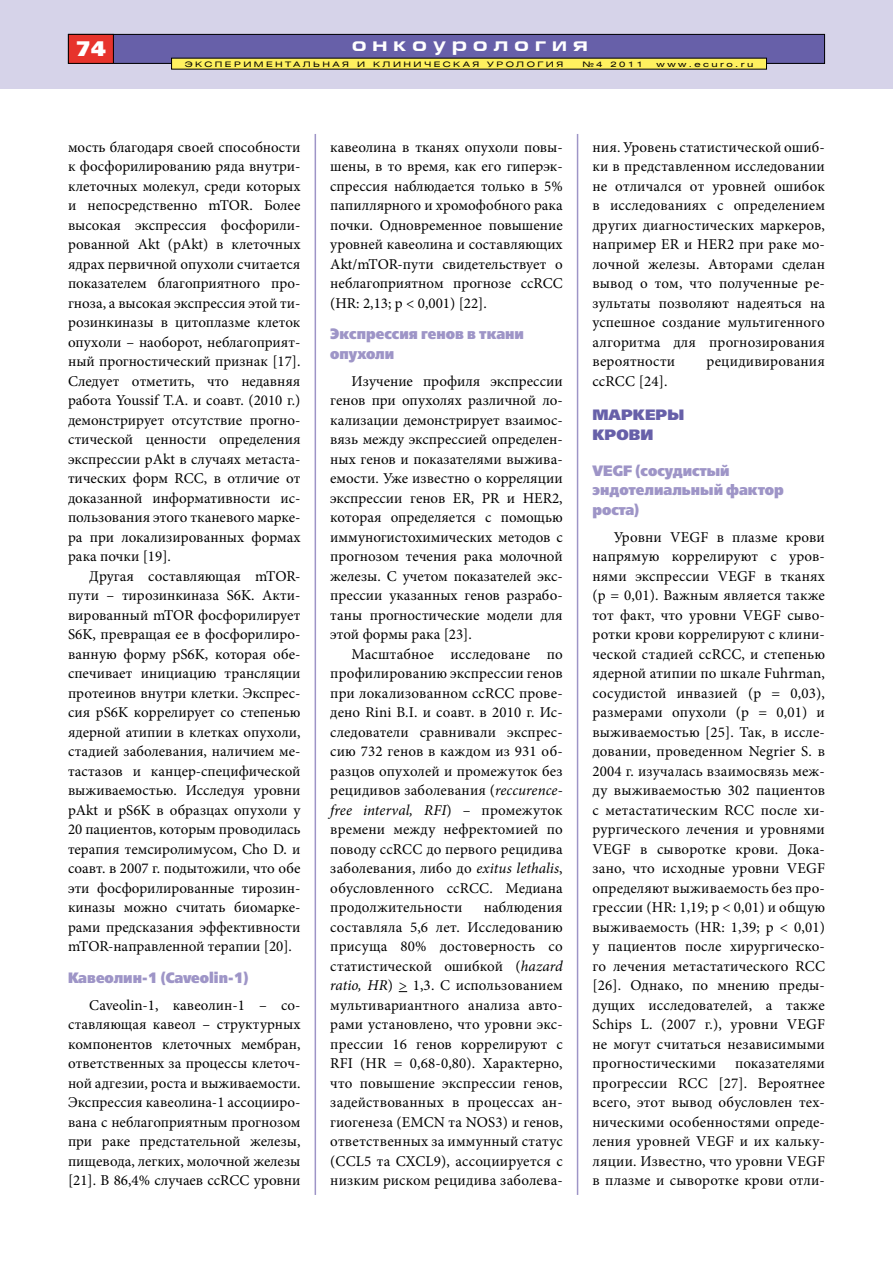
<style>
.page{position:relative;width:893px;height:1263px;background:#fff}
.page>*{position:absolute;margin:0;border:0;box-sizing:border-box;transform-origin:0 0}
.t1{font:21px "Free Set Black C";color:#fff}
.t2{font:700 19.5px "Europe Ext";letter-spacing:.3em;color:#fff}
.t3{font:15px/19.5px "Minion Pro";letter-spacing:.005em;color:#000;text-align:justify}
.t4{font:15px/19.5px "Free Set Black C";color:#9e95c7;scale:.9 1}
.t5{font:15px/19.5px "Free Set Black C";color:#6760a9}
.t6{font:7.5px "Helios Ext";letter-spacing:.26em;color:#000;scale:1.25 1}
.s1{font-style:italic}
</style>
<div class="page">
<div style="left:0;top:0;width:893px;height:89px;background:#d6d3e9"></div>
<div style="left:68px;top:34px;width:757px;height:29px;background:#6760a9"></div>
<div style="left:68px;top:34px;width:757px;height:30px;border:1px solid #000"></div>
<div style="left:68px;top:34px;width:45px;height:29px;background:#e7332c"></div>
<div style="left:68px;top:34px;width:46px;height:30px;border:1px solid #000"></div>
<svg style="left:171px;top:58px;width:596px;height:12px;background:#d9cd55"></svg>
<hr style="left:315px;top:134px;width:1px;height:1061px;background:#9e95c7">
<hr style="left:577px;top:134px;width:1px;height:1061px;background:#9e95c7">
<h1 class="t1" style="left:75px;top:37px;width:33px">74</h1>
<h2 class="t2" style="left:352px;top:33px;width:238px">онкоурология</h2>
<p class="t6" style="left:185px;top:59px;width:145px">ЭксперименТАЛЬН АЯ И</p>
<p class="t6" style="left:373px;top:59px;width:25px">КЛИНИ</p>
<p class="t6" style="left:424px;top:59px;width:16px">Ч ЕСК</p>
<p class="t6" style="left:463px;top:59px;width:82px">АЯ УР ОЛОГИ Я</p>
<p class="t6" style="left:582px;top:59px;width:50px">№4 2011</p>
<p class="t6" style="left:657px;top:59px;width:79px">www.ecuro.ru</p>
<p class="t3" style="left:68px;top:137px;width:234px">мость благодаря своей способности к фосфорилированию ряда внутри&shy;клеточных молекул, среди которых и непосредственно mTOR. Более высокая экспрессия фосфорили&shy;рованной Akt (рAkt) в клеточных ядрах первичной опухоли считается показателем благоприятного про&shy;гноза, а высокая экспрессия этой ти&shy;розинкиназы в цитоплазме клеток опухоли – наоборот, неблагоприят&shy;ный прогностический признак [17].<br>Следует отметить, что недавняя работа Youssif T.A. и соавт. (2010 г.) демонстрирует отсутствие прогно&shy;стической ценности определения экспрессии pAkt в случаях метаста&shy;тических форм RCC, в отличие от доказанной информативности ис&shy;пользования этого тканевого марке&shy;ра при локализированных формах рака почки [19].</p>
<p class="t3" style="left:68px;top:566px;width:234px;text-indent:21px">Другая составляющая mTOR&shy;пути – тирозинкиназа S6K. Акти&shy;вированный mTOR фосфорилирует S6K, превращая ее в фосфорилиро&shy;ванную форму рS6K, которая обе&shy;спечивает инициацию трансляции протеинов внутри клетки. Экспрес&shy;сия рS6K коррелирует со степенью ядерной атипии в клетках опухоли, стадией заболевания, наличием ме&shy;тастазов и канцер-специфической выживаемостью. Исследуя уровни рAkt и рS6K в образцах опухоли у 20 пациентов, которым проводилась терапия темсиролимусом, Cho D. и соавт. в 2007 г. подытожили, что обе эти фосфорилированные тирозин&shy;киназы можно считать биомарке&shy;рами предсказания эффективности mTOR-направленной терапии [20].</p>
<p class="t4" style="left:68px;top:968px;width:202px">Кавеолин-1 (Caveolin-1)</p>
<p class="t3" style="left:68px;top:995px;width:234px;text-indent:21px">Caveolin-1, кавеолин-1 – со&shy;ставляющая кавеол – структурных компонентов клеточных мембран, ответственных за процессы клеточ&shy;ной адгезии, роста и выживаемости.<br>Экспрессия кавеолина-1 ассоцииро&shy;вана с неблагоприятным прогнозом при раке предстательной железы, пищевода, легких, молочной железы [21]. В 86,4% случаев ccRCC уровни</p>
<p class="t3" style="left:330px;top:137px;width:234px">кавеолина в тканях опухоли повы&shy;шены, в то время, как его гиперэк&shy;спрессия наблюдается только в 5% папиллярного и хромофобного рака почки. Одновременное повышение уровней кавеолина и составляющих Akt/mTOR-пути свидетельствует о неблагоприятном прогнозе ccRCC (HR: 2,13; p &lt; 0,001) [22].</p>
<p class="t4" style="left:330px;top:324px;width:217px">Экспрессия генов в ткани опухоли</p>
<p class="t3" style="left:330px;top:371px;width:234px;text-indent:21px">Изучение профиля экспрессии генов при опухолях различной ло&shy;кализации демонстрирует взаимос&shy;вязь между экспрессией определен&shy;ных генов и показателями выжива&shy;емости. Уже известно о корреляции экспрессии генов ER, PR и HER2, которая определяется с помощью иммуногистохимических методов с прогнозом течения рака молочной железы. С учетом показателей экс&shy;прессии указанных генов разрабо&shy;таны прогностические модели для этой формы рака [23].</p>
<p class="t3" style="left:330px;top:644px;width:234px;text-indent:21px">Масштабное исследоване по профилированию экспрессии генов при локализованном ccRCC прове&shy;дено Rini B.I. и соавт. в 2010 г. Ис&shy;следователи сравнивали экспрес&shy;сию 732 генов в каждом из 931 об&shy;разцов опухолей и промежуток без рецидивов заболевания (<span class="s1">reccurence&shy;free interval, RFI</span>) – промежуток времени между нефректомией по поводу ccRCC до первого рецидива заболевания, либо до <span class="s1">exitus lethalis</span>, обусловленного ccRCC. Медиана продолжительности</p>
<p class="t3" style="left:330px;top:898px;width:234px;text-indent:153px">наблюдения составляла 5,6 лет. Исследованию присуща 80% достоверность со статистической ошибкой (<span class="s1">hazard ratio, HR</span>) &gt; 1,3. С использованием мультивариантного анализа авто&shy;рами установлено, что уровни экс&shy;прессии 16 генов коррелируют с RFI (HR = 0,68-0,80). Характерно, что повышение экспрессии генов, задействованных в процессах ан&shy;гиогенеза (EMCN та NOS3) и генов, ответственных за иммунный статус (CCL5 та CXCL9), ассоциируется с низким риском рецидива заболева-</p>
<p class="t3" style="left:592px;top:137px;width:234px">ния. Уровень статистической ошиб&shy;ки в представленном исследовании не отличался от уровней ошибок в исследованиях с определением других диагностических маркеров, например ER и HER2 при раке мо&shy;лочной железы. Авторами сделан вывод о том, что полученные ре&shy;зультаты позволяют надеяться на успешное создание мультигенного алгоритма для прогнозирования вероятности</p>
<p class="t3" style="left:707px;top:352px;width:120px">рецидивирования</p>
<p class="t3" style="left:592px;top:371px;width:77px">ccRCC [24].</p>
<p class="t5" style="left:592px;top:405px;width:93px">Маркеры крови</p>
<p class="t4" style="left:592px;top:461px;width:214px">VEGF (сосудистый эндотелиальный фактор роста)</p>
<p class="t3" style="left:592px;top:527px;width:234px;text-indent:21px">Уровни VEGF в плазме крови напрямую коррелируют с уров&shy;нями экспрессии VEGF в тканях (р = 0,01). Важным является также тот факт, что уровни VEGF сыво&shy;ротки крови коррелируют с клини&shy;ческой стадией ccRCC, и степенью ядерной атипии по шкале Fuhrman, сосудистой инвазией (р = 0,03), размерами опухоли (р = 0,01) и выживаемостью [25]. Так, в иссле&shy;довании, проведенном Negrier S. в 2004 г. изучалась взаимосвязь меж&shy;ду выживаемостью 302 пациентов с метастатическим RCC после хи&shy;рургического лечения и уровнями VEGF в сыворотке крови. Дока&shy;зано, что исходные уровни VEGF определяют выживаемость без про&shy;грессии (HR: 1,19; p &lt; 0,01) и общую выживаемость (HR: 1,39; p &lt; 0,01) у пациентов после хирургическо&shy;го лечения метастатического RCC [26]. Однако, по мнению преды&shy;дущих исследователей, а такжe Schips L. (2007 г.), уровни VEGF не могут считаться независимыми прогностическими</p>
<p class="t3" style="left:592px;top:1054px;width:234px;text-indent:143px">показателями прогрессии RCC [27]. Вероятнее всего, этот вывод обусловлен тех&shy;ническими особенностями опреде&shy;ления уровней VEGF и их кальку&shy;ляции. Известно, что уровни VEGF в плазме и сыворотке крови отли-</p>
</div>
